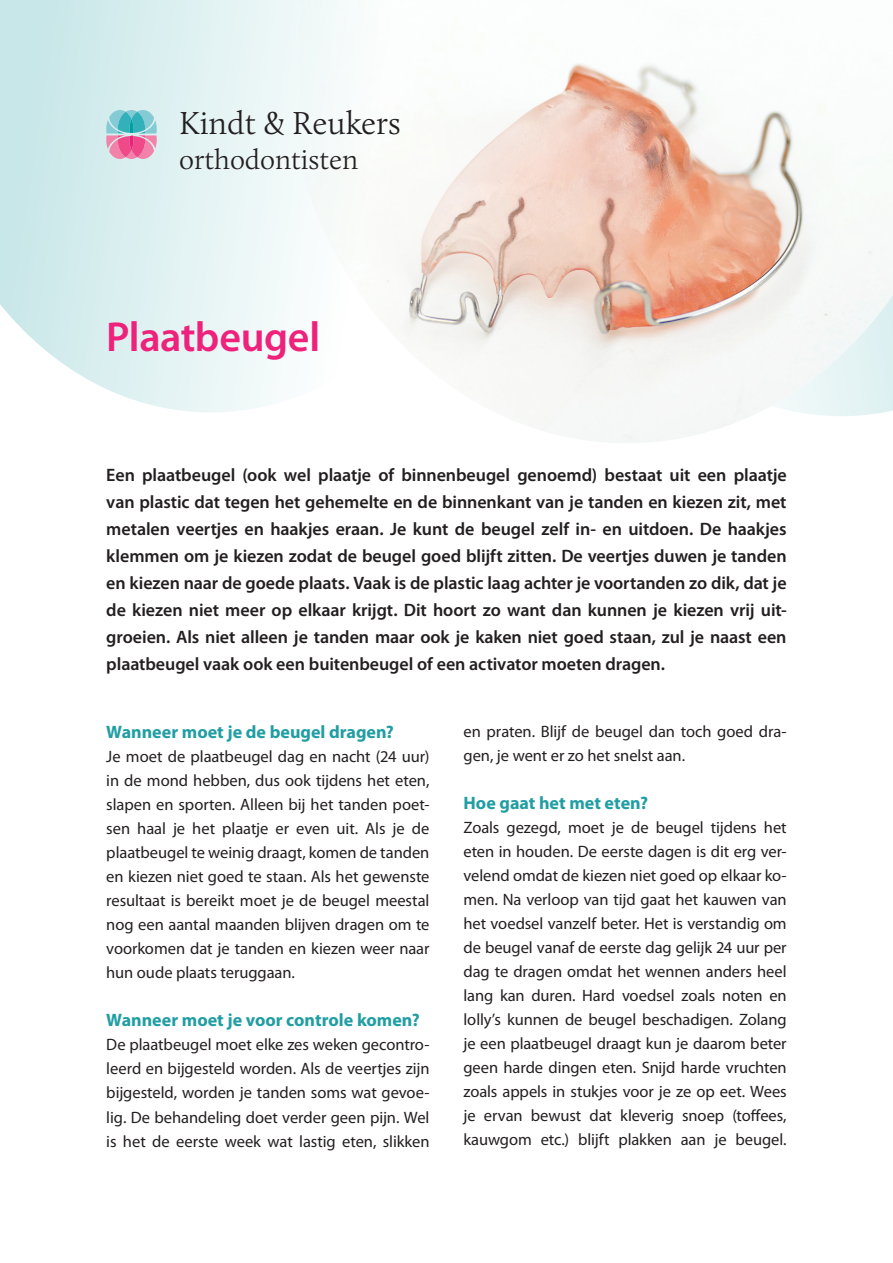
<style>
.page{position:relative;width:893px;height:1263px;background:#fff}
.page>*{position:absolute;margin:0;border:0;box-sizing:border-box;transform-origin:0 0}
.Titel{font:600 42px "Myriad Pro";letter-spacing:-.01em;color:#ee227b}
.t1{font:300 32.85px "Calluna";color:#231f20}
.t2{font:300 28.5px "Calluna";color:#231f20}
.t3{font:600 18px/27px "Myriad Pro";letter-spacing:-.005em;color:#231f20;text-align:justify}
.t4{font:700 18px "Myriad Pro";color:#219ea3}
.t5{font:16.5px/24px "Myriad Pro";letter-spacing:-.005em;color:#231f20;text-align:justify}
</style>
<div class="page">
<img style="left:510px;top:63px;width:383px;height:380px">
<svg style="left:0;top:0;width:510px;height:412px"></svg>
<svg style="left:106px;top:110px;width:51px;height:49px;background:#b1a6be"></svg>
<p class="t1" style="left:179px;top:103px;width:223px">Kindt &amp; Reukers</p>
<p class="t2" style="left:179px;top:142px;width:181px">orthodontisten</p>
<p class="Titel" style="left:106px;top:311px;width:215px">Plaatbeugel</p>
<p class="t3" style="left:106px;top:461px;width:682px">Een plaatbeugel (ook wel plaatje of binnenbeugel genoemd) bestaat uit een plaatje van plastic dat tegen het gehemelte en de binnenkant van je tanden en kiezen zit, met metalen veertjes en haakjes eraan. Je kunt de beugel zelf in- en uitdoen. De haakjes klemmen om je kiezen zodat de beugel goed blijft zitten. De veertjes duwen je tanden en kiezen naar de goede plaats. Vaak is de plastic laag achter je voortanden zo dik, dat je de kiezen niet meer op elkaar krijgt. Dit hoort zo want dan kunnen je kiezen vrij uit&shy;groeien. Als niet alleen je tanden maar ook je kaken niet goed staan, zul je naast een plaatbeugel vaak ook een buitenbeugel of een activator moeten dragen.</p>
<p class="t4" style="left:106px;top:721px;width:289px">Wanneer moet je de beugel dragen?</p>
<p class="t5" style="left:106px;top:745px;width:325px">Je moet de plaatbeugel dag en nacht (24 uur) in de mond hebben, dus ook tijdens het eten, slapen en sporten. Alleen bij het tanden poet&shy;sen haal je het plaatje er even uit. Als je de plaatbeugel te weinig draagt, komen de tanden en kiezen niet goed te staan. Als het gewenste resultaat is bereikt moet je de beugel meestal nog een aantal maanden blijven dragen om te voorkomen dat je tanden en kiezen weer naar hun oude plaats teruggaan.</p>
<p class="t4" style="left:106px;top:1009px;width:315px">Wanneer moet je voor controle komen?</p>
<p class="t5" style="left:106px;top:1033px;width:325px">De plaatbeugel moet elke zes weken gecontro&shy;leerd en bijgesteld worden. Als de veertjes zijn bijgesteld, worden je tanden soms wat gevoe&shy;lig. De behandeling doet verder geen pijn. Wel is het de eerste week wat lastig eten, slikken</p>
<p class="t5" style="left:463px;top:719px;width:325px">en praten. Blijf de beugel dan toch goed dra&shy;gen, je went er zo het snelst aan.</p>
<p class="t4" style="left:463px;top:791px;width:186px">Hoe gaat het met eten?</p>
<p class="t5" style="left:463px;top:815px;width:325px">Zoals gezegd, moet je de beugel tijdens het eten in houden. De eerste dagen is dit erg ver&shy;velend omdat de kiezen niet goed op elkaar ko&shy;men. Na verloop van tijd gaat het kauwen van het voedsel vanzelf beter. Het is verstandig om de beugel vanaf de eerste dag gelijk 24 uur per dag te dragen omdat het wennen anders heel lang kan duren. Hard voedsel zoals noten en lolly’s kunnen de beugel beschadigen. Zolang je een plaatbeugel draagt kun je daarom beter geen harde dingen eten. Snijd harde vruchten zoals appels in stukjes voor je ze op eet. Wees je ervan bewust dat kleverig snoep (toffees, kauwgom etc.) blijft plakken aan je beugel.</p>
</div>
